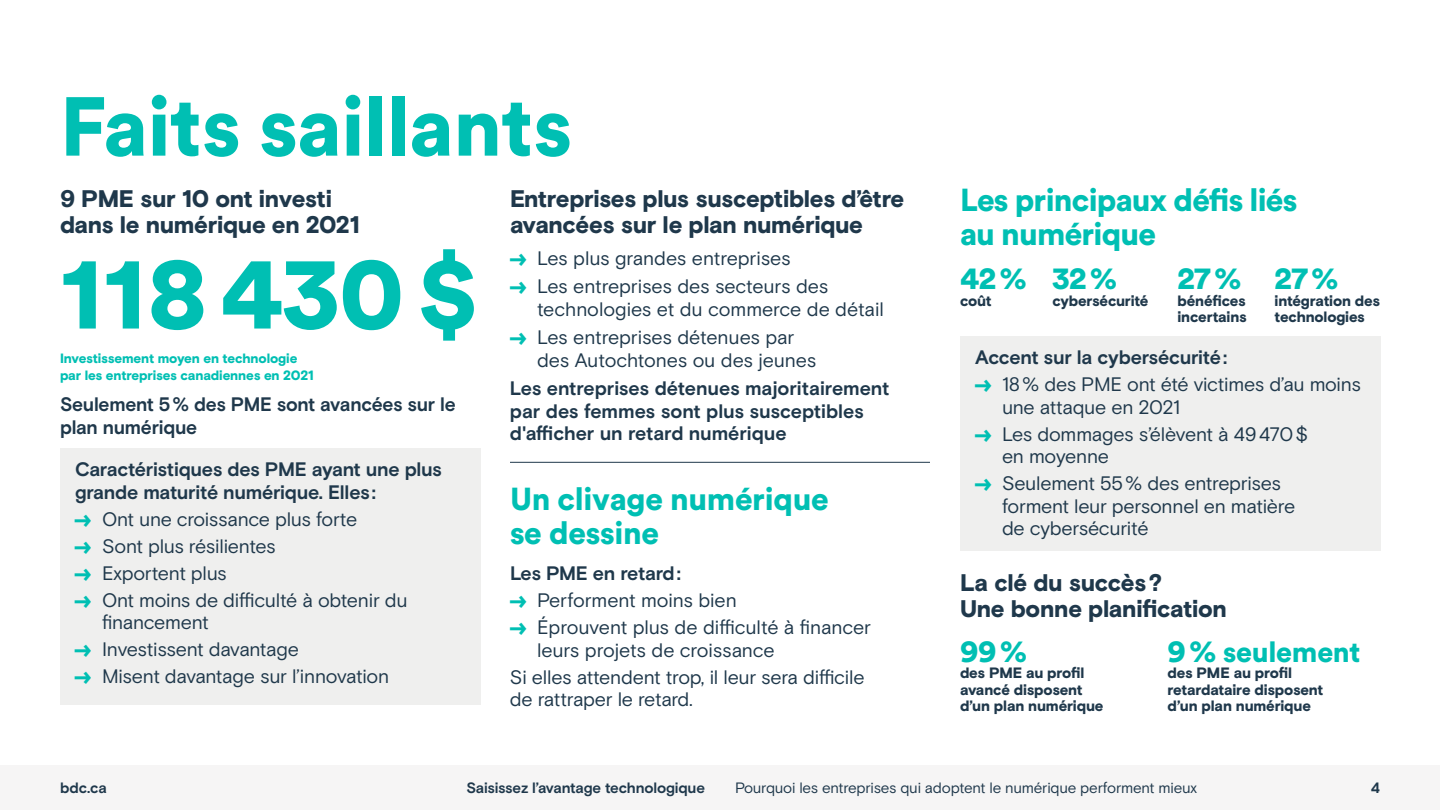
<style>
.page{position:relative;width:1440px;height:810px;background:#fff}
.page>*{position:absolute;margin:0;border:0;box-sizing:border-box;transform-origin:0 0}
.t1{font:900 103.5px "Circular Std";color:#00bfb3}
.t2{font:900 82.5px "Circular Std";letter-spacing:-.01em;color:#00bfb3}
.t3{font:900 31.5px/33.8px "Circular Std";letter-spacing:-.015em;color:#00bfb3}
.t4{font:900 28.5px "Circular Std";letter-spacing:-.01em;color:#00bfb3}
.t5{font:900 24px/26.2px "Basis Grotesque";letter-spacing:-.015em;color:#1f384b}
.t6{font:19.5px/27px "Basis Grotesque";letter-spacing:-.01em;color:#1f384b}
.t7{font:700 19.5px/22.5px "Basis Grotesque";letter-spacing:-.01em;color:#1f384b}
.t8{font:900 15px/16.5px "Basis Grotesque";letter-spacing:-.015em;color:#1f384b}
.t9{font:15px "Basis Grotesque";letter-spacing:-.015em;color:#1f384b}
.t10{font:700 15px "Basis Grotesque";letter-spacing:-.01em;color:#1f384b}
.t11{font:900 13.5px/16.5px "Basis Grotesque";letter-spacing:-.01em;color:#00bfb3}
.s1{font-family:"Basis BDC Extra Glyphs";font-weight:900;font-size:24px;color:#00bfb3}
.s2{font-weight:700}
.s3{font-size:31.5px}
</style>
<div class="page">
<div style="left:60px;top:448px;width:420px;height:256px;background:#efefee"></div>
<div style="left:960px;top:336px;width:420px;height:214px;background:#efefee"></div>
<hr style="left:510px;top:462px;width:420px;height:1px;background:#1f384b">
<div style="left:0;top:765px;width:1440px;height:45px;background:#f6f5f5"></div>
<h2 class="t2" style="left:60px;top:72px;width:514px">Faits saillants</h2>
<p class="t5" style="left:60px;top:185px;width:301px">9 PME sur 10 ont investi dans le numérique en 2021</p>
<h1 class="t1" style="left:60px;top:223px;width:420px">118430$</h1>
<p class="t11" style="left:60px;top:350px;width:255px">Investissement moyen en technologie par les entreprises canadiennes en 2021</p>
<p class="t7" style="left:60px;top:393px;width:397px">Seulement 5% des PME sont avancées sur le plan numérique</p>
<p class="t7" style="left:75px;top:458px;width:368px">Caractéristiques des PME ayant une plus grande maturité numérique. Elles:</p>
<p class="t6" style="left:75px;top:505px;width:334px"><span class="s1">&gt;</span> Ont une croissance plus forte<br><span class="s1">&gt;</span> Sont plus résilientes<br><span class="s1">&gt;</span> Exportent plus<br><span class="s1">&gt;</span> Ont moins de difficulté à obtenir du</p>
<p class="t6" style="left:75px;top:609px;width:316px;text-indent:27px">financement<br><span class="s1">&gt;</span> Investissent davantage<br><span class="s1">&gt;</span> Misent davantage sur l’innovation</p>
<p class="t5" style="left:510px;top:185px;width:396px">Entreprises plus susceptibles d’être avancées sur le plan numérique</p>
<p class="t6" style="left:510px;top:244px;width:320px;line-height:28.5px"><span class="s1">&gt;</span> Les plus grandes entreprises<br><span class="s1">&gt;</span> Les entreprises des secteurs des</p>
<p class="t6" style="left:510px;top:295px;width:376px;line-height:28.5px;text-indent:27px">technologies et du commerce de détail <span class="s1">&gt;</span> Les entreprises détenues par</p>
<p class="t6" style="left:537px;top:346px;width:281px">des Autochtones ou des jeunes</p>
<p class="t7" style="left:510px;top:377px;width:381px">Les entreprises détenues majoritairement par des femmes sont plus susceptibles d'afficher un retard numérique</p>
<h3 class="t3" style="left:510px;top:482px;width:320px">Un clivage numérique se dessine</h3>
<p class="t6" style="left:510px;top:560px;width:363px"><span class="s2">Les PME en retard:<br></span><span class="s1">&gt;</span> Performent moins bien<br><span class="s1">&gt;</span> Éprouvent plus de difficulté à financer</p>
<p class="t6" style="left:510px;top:636px;width:356px;text-indent:27px">leurs projets de croissance<br>Si elles attendent trop, il leur sera difficile</p>
<p class="t6" style="left:510px;top:686px;width:184px">de rattraper le retard.</p>
<h3 class="t3" style="left:960px;top:183px;width:339px">Les principaux défis liés au numérique</h3>
<h3 class="t3" style="left:960px;top:260px;width:68px">42%</h3>
<p class="t8" style="left:960px;top:292px;width:33px">coût</p>
<h3 class="t3" style="left:1052px;top:260px;width:66px">32%</h3>
<p class="t8" style="left:1052px;top:292px;width:97px">cybersécurité</p>
<h3 class="t3" style="left:1177px;top:260px;width:66px">27%</h3>
<p class="t8" style="left:1177px;top:292px;width:71px">bénéfices incertains</p>
<h3 class="t3" style="left:1275px;top:260px;width:66px">27%</h3>
<p class="t8" style="left:1275px;top:292px;width:107px">intégration des technologies</p>
<p class="t6" style="left:975px;top:344px;width:387px"><span class="s2">Accent sur la cybersécurité:<br></span><span class="s1">&gt;</span> 18% des PME ont été victimes d’au moins</p>
<p class="t6" style="left:975px;top:393px;width:335px;text-indent:27px">une attaque en 2021<br><span class="s1">&gt;</span> Les dommages s’élèvent à 49470$</p>
<p class="t6" style="left:975px;top:443px;width:308px;text-indent:27px">en moyenne<br><span class="s1">&gt;</span> Seulement 55% des entreprises</p>
<p class="t6" style="left:1002px;top:495px;width:295px;line-height:22.5px">forment leur personnel en matière de cybersécurité</p>
<p class="t5" style="left:960px;top:569px;width:268px">La clé du succès?<br>Une bonne planification</p>
<h3 class="t3" style="left:960px;top:633px;width:69px">99%</h3>
<p class="t8" style="left:960px;top:665px;width:145px">des PME au profil avancé disposent d’un plan numérique</p>
<h3 class="t4" style="left:1168px;top:633px;width:194px"><span class="s3">9%</span> seulement</h3>
<p class="t8" style="left:1168px;top:665px;width:157px">des PME au profil retardataire disposent d’un plan numérique</p>
<p class="t10" style="left:60px;top:779px;width:49px">bdc.ca</p>
<p class="t10" style="left:466px;top:779px;width:240px">Saisissez l’avantage technologique</p>
<p class="t9" style="left:735px;top:779px;width:463px">Pourquoi les entreprises qui adoptent le numérique performent mieux</p>
<p class="t10" style="left:1371px;top:779px;width:11px">4</p>
</div>
